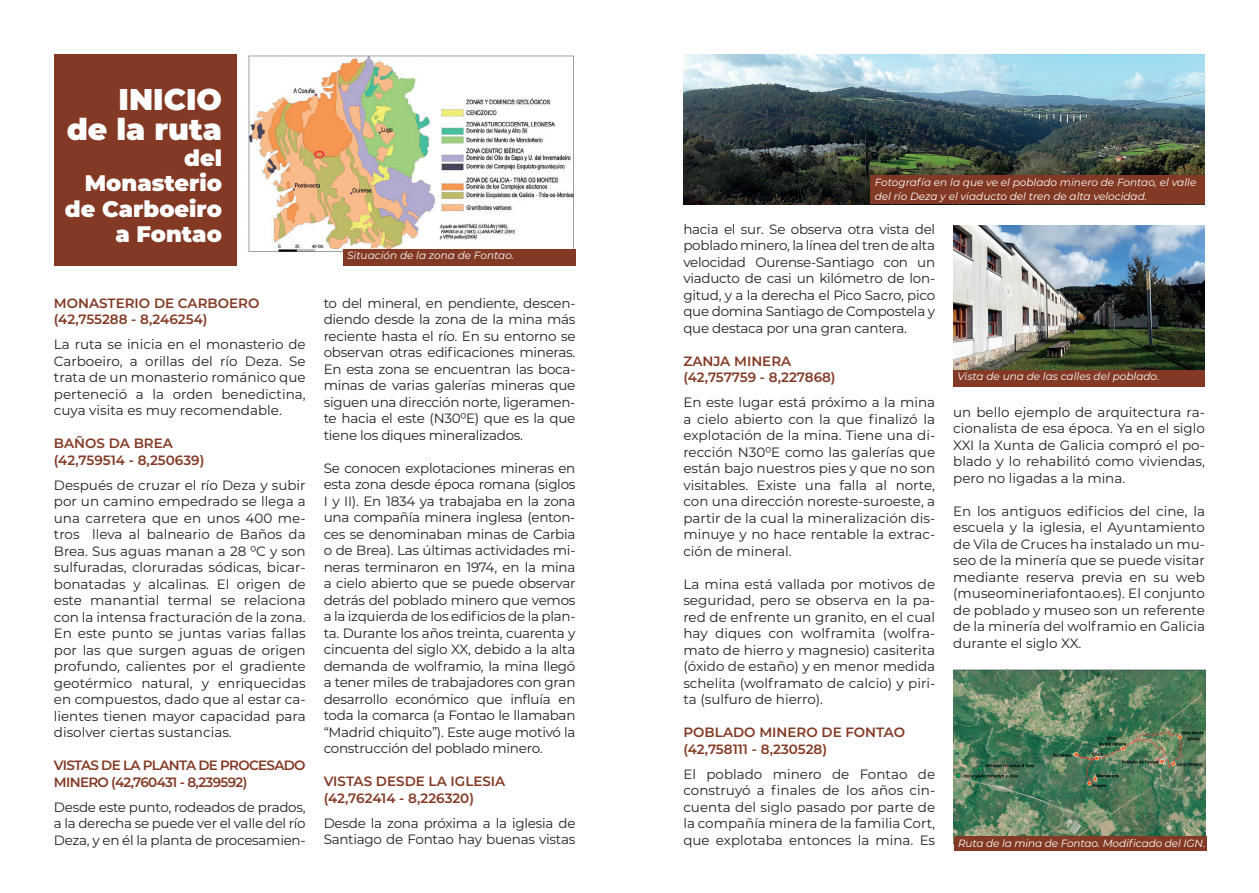
<style>
.page{position:relative;width:1259px;height:893px;background:#fff}
.page>*{position:absolute;margin:0;border:0;box-sizing:border-box;transform-origin:0 0}
.t1{font:900 30px/30px "Montserrat";color:#fff;text-align:right}
.t2{font:900 22.5px/25.5px "Montserrat";color:#fff;text-align:right}
.t3{font:13.5px/16.5px "Montserrat";letter-spacing:-.01em;color:#231f20;text-align:justify}
.t4{font:600 13.5px/16.5px "Montserrat";color:#833923}
.t5{font:600 13.5px/16.5px "Montserrat";letter-spacing:-.05em;color:#833923}
.t6{font:italic 10.5px/13.5px "Montserrat";color:#fff}
</style>
<div class="page">
<div style="left:54px;top:54px;width:183px;height:212px;background:#833923"></div>
<img style="left:248px;top:55px;width:326px;height:197px">
<img style="left:683px;top:54px;width:522px;height:150px">
<div style="left:870px;top:176px;width:335px;height:28px;background:#833923"></div>
<img style="left:953px;top:226px;width:252px;height:144px">
<div style="left:953px;top:370px;width:252px;height:17px;background:#833923"></div>
<div style="left:343px;top:249px;width:232px;height:17px;background:#833923"></div>
<img style="left:954px;top:670px;width:251px;height:167px">
<div style="left:954px;top:837px;width:252px;height:14px;background:#833923"></div>
<h1 class="t1" style="left:67px;top:82px;width:157px">INICIO<br>de la ruta</h1>
<h2 class="t2" style="left:65px;top:143px;width:159px">del<br>Monasterio de Carboeiro a Fontao</h2>
<p class="t4" style="left:54px;top:294px;width:207px">MONASTERIO DE CARBOERO (42,755288 - 8,246254)</p>
<p class="t3" style="left:54px;top:336px;width:253px">La ruta se inicia en el monasterio de Carboeiro, a orillas del río Deza. Se trata de un monasterio románico que perteneció a la orden benedictina, cuya visita es muy recomendable.</p>
<p class="t4" style="left:54px;top:435px;width:152px">BAÑOS DA BREA (42,759514 - 8,250639)</p>
<p class="t3" style="left:54px;top:476px;width:253px">Después de cruzar el río Deza y subir por un camino empedrado se llega a una carretera que en unos 400 me&shy;tros lleva al balneario de Baños da Brea. Sus aguas manan a 28 ⁰C y son sulfuradas, cloruradas sódicas, bicar&shy;bonatadas y alcalinas. El origen de este manantial termal se relaciona con la intensa fracturación de la zona.<br>En este punto se juntas varias fallas por las que surgen aguas de origen profundo, calientes por el gradiente geotérmico natural, y enriquecidas en compuestos, dado que al estar ca&shy;lientes tienen mayor capacidad para disolver ciertas sustancias.</p>
<p class="t5" style="left:54px;top:757px;width:253px">VISTAS DE LA PLANTA DE PROCESADO<br>MINERO (42,760431 - 8,239592)</p>
<p class="t3" style="left:54px;top:798px;width:253px">Desde este punto, rodeados de prados, a la derecha se puede ver el valle del río Deza, y en él la planta de procesamien-</p>
<p class="t6" style="left:347px;top:249px;width:168px">Situación de la zona de Fontao.</p>
<p class="t3" style="left:324px;top:294px;width:253px">to del mineral, en pendiente, descen&shy;diendo desde la zona de la mina más reciente hasta el río. En su entorno se observan otras edificaciones mineras.<br>En esta zona se encuentran las boca&shy;minas de varias galerías mineras que siguen una dirección norte, ligeramen&shy;te hacia el este (N30⁰E) que es la que tiene los diques mineralizados.</p>
<p class="t3" style="left:324px;top:459px;width:253px">Se conocen explotaciones mineras en esta zona desde época romana (siglos I y II). En 1834 ya trabajaba en la zona una compañía minera inglesa (enton&shy;ces se denominaban minas de Carbia o de Brea). Las últimas actividades mi&shy;neras terminaron en 1974, en la mina a cielo abierto que se puede observar detrás del poblado minero que vemos a la izquierda de los edificios de la plan&shy;ta. Durante los años treinta, cuarenta y cincuenta del siglo XX, debido a la alta demanda de wolframio, la mina llegó a tener miles de trabajadores con gran desarrollo económico que influía en toda la comarca (a Fontao le llamaban “Madrid chiquito”). Este auge motivó la construcción del poblado minero.</p>
<p class="t4" style="left:324px;top:773px;width:183px">VISTAS DESDE LA IGLESIA (42,762414 - 8,226320)</p>
<p class="t3" style="left:324px;top:814px;width:253px">Desde la zona próxima a la iglesia de<br>Santiago de Fontao hay buenas vistas</p>
<p class="t6" style="left:874px;top:175px;width:323px">Fotografía en la que ve el poblado minero de Fontao, el valle del río Deza y el viaducto del tren de alta velocidad.</p>
<p class="t3" style="left:683px;top:220px;width:253px">hacia el sur. Se observa otra vista del poblado minero, la línea del tren de alta velocidad Ourense-Santiago con un viaducto de casi un kilómetro de lon&shy;gitud, y a la derecha el Pico Sacro, pico que domina Santiago de Compostela y que destaca por una gran cantera.</p>
<p class="t4" style="left:683px;top:352px;width:154px">ZANJA MINERA (42,757759 - 8,227868)</p>
<p class="t3" style="left:683px;top:394px;width:253px">En este lugar está próximo a la mina a cielo abierto con la que finalizó la explotación de la mina. Tiene una di&shy;rección N30⁰E como las galerías que están bajo nuestros pies y que no son visitables. Existe una falla al norte, con una dirección noreste-suroeste, a partir de la cual la mineralización dis&shy;minuye y no hace rentable la extrac&shy;ción de mineral.</p>
<p class="t3" style="left:683px;top:575px;width:253px">La mina está vallada por motivos de seguridad, pero se observa en la pa&shy;red de enfrente un granito, en el cual hay diques con wolframita (wolfra&shy;mato de hierro y magnesio) casiterita (óxido de estaño) y en menor medida schelita (wolframato de calcio) y piri&shy;ta (sulfuro de hierro).</p>
<p class="t4" style="left:683px;top:724px;width:223px">POBLADO MINERO DE FONTAO (42,758111 - 8,230528)</p>
<p class="t3" style="left:683px;top:765px;width:253px">El poblado minero de Fontao de construyó a finales de los años cin&shy;cuenta del siglo pasado por parte de la compañía minera de la familia Cort, que explotaba entonces la mina. Es</p>
<p class="t6" style="left:957px;top:369px;width:203px">Vista de una de las calles del poblado.</p>
<p class="t3" style="left:953px;top:403px;width:253px">un bello ejemplo de arquitectura ra&shy;cionalista de esa época. Ya en el siglo XXI la Xunta de Galicia compró el po&shy;blado y lo rehabilitó como viviendas, pero no ligadas a la mina.</p>
<p class="t3" style="left:953px;top:502px;width:253px">En los antiguos edificios del cine, la escuela y la iglesia, el Ayuntamiento de Vila de Cruces ha instalado un mu&shy;seo de la minería que se puede visitar mediante reserva previa en su web (museomineriafontao.es). El conjunto de poblado y museo son un referente de la minería del wolframio en Galicia durante el siglo XX.</p>
<p class="t6" style="left:958px;top:836px;width:249px">Ruta de la mina de Fontao. Modificado del IGN.</p>
</div>
